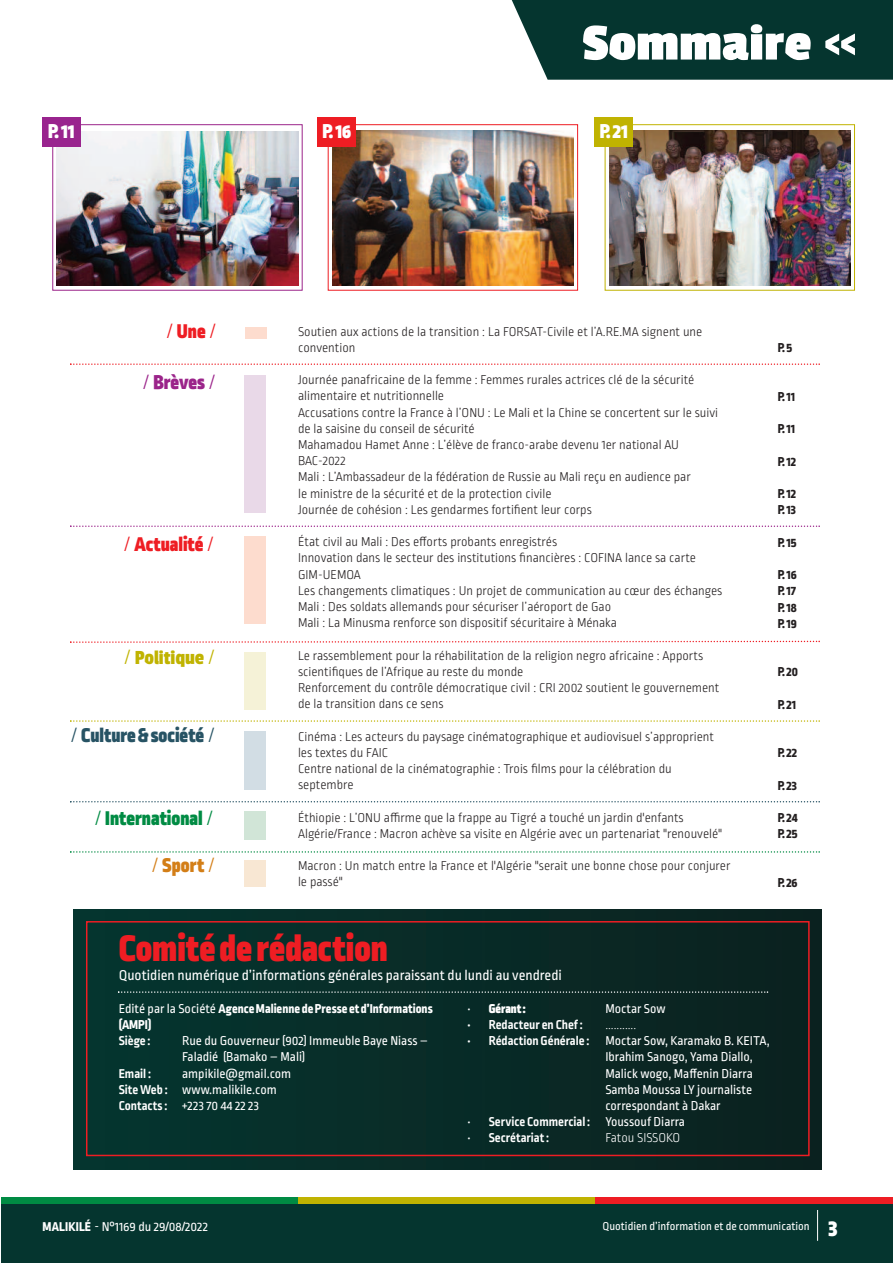
<style>
.page{position:relative;width:893px;height:1263px;background:#fff}
.page>*{position:absolute;margin:0;border:0;box-sizing:border-box;transform-origin:0 0}
.t1{font:700 54px "Passion One";color:#fff}
.t2{font:900 39px "Ropa Sans Pro";color:#ee1d23}
.t3{font:900 21px "Ropa Sans Pro";color:#275364}
.t4{font:900 21px "Ropa Sans Pro";color:#ee1d23}
.t5{font:900 21px "Ropa Sans Pro";color:#008b43}
.t6{font:900 21px "Ropa Sans Pro";color:#fff}
.t7{font:21px "Passion One";color:#c0b301}
.t8{font:900 21px "Ropa Sans Pro";color:#9b248a}
.t9{font:900 21px "Ropa Sans Pro";color:#d37e17}
.t10{font:15px "Ropa Sans Pro";color:#fff}
.t11{font:300 13.5px/16.2px "Ropa Sans Pro";color:#231f20}
.t12{font:13.5px/16.2px "Ropa Sans Pro";color:#fff}
.t13{font:700 13.5px "Ropa Sans Pro";color:#fff}
.t14{font:800 13.5px/16.2px "Ropa Sans Pro";color:#231f20}
.t15{font:800 13.5px/16.2px "Ropa Sans Pro";color:#fff}
.t16{font:300 13.5px "Ropa Sans Pro";color:#fff}
.t17{font:900 13.5px "Ropa Sans Pro";color:#fff}
.t18{font:12px "Ropa Sans Pro";color:#fff}
.s1{font-weight:300}
.s2{font-family:"Ropa Sans Pro";font-weight:300}
.s3{font-weight:400}
.s4{font-weight:700}
.s5{font-weight:800}
.s6{font-weight:900;font-size:24px}
</style>
<div class="page">
<div style="left:0;top:1203px;width:893px;height:60px;background:#05352f"></div>
<div style="left:0;top:1197px;width:298px;height:6px;background:#008b43"></div>
<div style="left:298px;top:1197px;width:297px;height:6px;background:#c0b301"></div>
<div style="left:595px;top:1197px;width:298px;height:6px;background:#ee1d23"></div>
<hr style="left:817px;top:1210px;width:1px;height:31px;background:#fff">
<div style="left:73px;top:909px;width:748px;height:260px;background:#082b27"></div>
<div style="left:86px;top:921px;width:724px;height:235px;border:2px solid #ee1d23"></div>
<svg style="left:512px;top:0;width:381px;height:80px;background:#14413b"></svg>
<svg style="left:118px;top:991px;width:650px;height:2px"></svg>
<hr style="left:0;top:0;width:1px;height:1263px;background:#fff">
<div style="left:52px;top:124px;width:251px;height:167px;border:1px solid #9b248a"></div>
<div style="left:245px;top:327px;width:22px;height:11px;background:#fddcce"></div>
<div style="left:244px;top:375px;width:22px;height:137px;background:#e9d9e8"></div>
<div style="left:244px;top:537px;width:22px;height:87px;background:#fddcce"></div>
<div style="left:244px;top:652px;width:22px;height:58px;background:#f5f2d7"></div>
<div style="left:244px;top:731px;width:22px;height:59px;background:#d2dde4"></div>
<div style="left:244px;top:811px;width:22px;height:28px;background:#d1e5d7"></div>
<div style="left:244px;top:860px;width:22px;height:26px;background:#f8e7d3"></div>
<img style="left:57px;top:132px;width:241px;height:154px">
<div style="left:42px;top:117px;width:38px;height:29px;background:#99248e"></div>
<div style="left:328px;top:124px;width:250px;height:167px;border:1px solid #ee1d23"></div>
<img style="left:332px;top:130px;width:241px;height:156px">
<div style="left:318px;top:117px;width:38px;height:29px;background:#ee1d23"></div>
<div style="left:605px;top:124px;width:250px;height:167px;border:1px solid #c0b301"></div>
<img style="left:609px;top:130px;width:241px;height:156px">
<div style="left:595px;top:117px;width:38px;height:29px;background:#c0b301"></div>
<svg style="left:70px;top:363px;width:750px;height:2px"></svg>
<svg style="left:70px;top:525px;width:750px;height:2px"></svg>
<svg style="left:70px;top:640px;width:750px;height:3px"></svg>
<svg style="left:70px;top:720px;width:750px;height:2px"></svg>
<svg style="left:70px;top:801px;width:750px;height:1px"></svg>
<svg style="left:70px;top:851px;width:750px;height:2px"></svg>
<h1 class="t1" style="left:582px;top:15px;width:231px">Sommaire</h1>
<h3 class="t6" style="left:48px;top:124px;width:28px">P.11</h3>
<h3 class="t6" style="left:322px;top:124px;width:30px">P.16</h3>
<h3 class="t6" style="left:600px;top:124px;width:30px">P.21</h3>
<h3 class="t4" style="left:167px;top:324px;width:50px"><span class="s1">/</span> Une<span class="s1">/</span></h3>
<h3 class="t8" style="left:143px;top:375px;width:73px"><span class="s1">/</span> Brèves <span class="s1">/</span></h3>
<h3 class="t4" style="left:125px;top:537px;width:90px"><span class="s1">/</span> Actualité <span class="s1">/</span></h3>
<h3 class="t7" style="left:125px;top:646px;width:91px"><span class="s2">/</span> Politique <span class="s2">/</span></h3>
<h3 class="t3" style="left:71px;top:729px;width:144px"><span class="s1">/</span> Culture&amp;société <span class="s1">/</span></h3>
<h3 class="t5" style="left:95px;top:812px;width:119px"><span class="s1">/</span> International <span class="s1">/</span></h3>
<h3 class="t9" style="left:152px;top:858px;width:63px"><span class="s1">/</span> Sport <span class="s1">/</span></h3>
<p class="t11" style="left:298px;top:324px;width:406px">Soutien aux actions de la transition : La FORSAT-Civile et l’A.RE.MA signent une convention</p>
<p class="t11" style="left:298px;top:373px;width:421px">Journée panafricaine de la femme : Femmes rurales actrices clé de la sécurité alimentaire et nutritionnelle<br>Accusations contre la France à l’ONU : Le Mali et la Chine se concertent sur le suivi de la saisine du conseil de sécurité<br>Mahamadou Hamet Anne : L’élève de franco-arabe devenu 1er national AU BAC-2022<br>Mali : L’Ambassadeur de la fédération de Russie au Mali reçu en audience par<br>le ministre de la sécurité et de la protection civile<br>Journée de cohésion : Les gendarmes fortifient leur corps</p>
<p class="t11" style="left:298px;top:535px;width:426px">État civil au Mali : Des efforts probants enregistrés<br>Innovation dans le secteur des institutions financières : COFINA lance sa carte GIM-UEMOA<br>Les changements climatiques : Un projet de communication au cœur des échanges Mali : Des soldats allemands pour sécuriser l’aéroport de Gao<br>Mali : La Minusma renforce son dispositif sécuritaire à Ménaka</p>
<p class="t11" style="left:298px;top:648px;width:423px">Le rassemblement pour la réhabilitation de la religion negro africaine : Apports scientifiques de l’Afrique au reste du monde<br>Renforcement du contrôle démocratique civil : CRI 2002 soutient le gouvernement de la transition dans ce sens</p>
<p class="t11" style="left:298px;top:729px;width:418px">Cinéma : Les acteurs du paysage cinématographique et audiovisuel s’approprient les textes du FAIC<br>Centre national de la cinématographie : Trois films pour la célébration du septembre</p>
<p class="t11" style="left:298px;top:810px;width:426px">Éthiopie : L’ONU affirme que la frappe au Tigré a touché un jardin d'enfants<br>Algérie/France : Macron achève sa visite en Algérie avec un partenariat "renouvelé"</p>
<p class="t11" style="left:298px;top:859px;width:434px">Macron : Un match entre la France et l'Algérie "serait une bonne chose pour conjurer le passé"</p>
<p class="t14" style="left:778px;top:341px;width:16px">P. 5</p>
<p class="t14" style="left:778px;top:390px;width:19px">P.11</p>
<p class="t14" style="left:778px;top:422px;width:19px">P.11</p>
<p class="t14" style="left:778px;top:454px;width:20px">P.12</p>
<p class="t14" style="left:778px;top:487px;width:20px">P.12<br>P.13</p>
<p class="t14" style="left:778px;top:535px;width:20px">P.15</p>
<p class="t14" style="left:778px;top:568px;width:20px;text-align:justify">P.16<br>P.17<br>P.18<br>P.19</p>
<p class="t14" style="left:778px;top:665px;width:22px">P.20</p>
<p class="t14" style="left:778px;top:697px;width:20px">P.21</p>
<p class="t14" style="left:778px;top:746px;width:21px">P.22</p>
<p class="t14" style="left:778px;top:778px;width:21px">P.23</p>
<p class="t14" style="left:778px;top:811px;width:21px">P.24<br>P.25</p>
<p class="t14" style="left:778px;top:876px;width:21px">P.26</p>
<h2 class="t2" style="left:119px;top:935px;width:271px">Comitéderédaction</h2>
<p class="t10" style="left:119px;top:970px;width:445px">Quotidien numérique d’informations générales paraissant du lundi au vendredi</p>
<p class="t17" style="left:467px;top:1004px;width:60px"><span class="s3">•</span> Gérant:</p>
<p class="t12" style="left:605px;top:1001px;width:62px">Moctar Sow</p>
<p class="t13" style="left:467px;top:1020px;width:117px">• Redacteur en Chef:</p>
<p class="t16" style="left:605px;top:1020px;width:32px">...........</p>
<p class="t12" style="left:605px;top:1034px;width:166px;text-indent:-138px"><span class="s4">• Rédaction Générale :</span> Moctar Sow, Karamako B. KEITA,<br>Ibrahim Sanogo, Yama Diallo,<br>Malick wogo, Maffenin Diarra<br>Samba Moussa LY journaliste correspondant à Dakar</p>
<p class="t13" style="left:467px;top:1117px;width:219px"><span class="s3">•</span> Service Commercial : <span class="s3">Youssouf Diarra</span></p>
<p class="t13" style="left:467px;top:1133px;width:83px"><span class="s3">•</span> Secrétariat:</p>
<p class="t16" style="left:605px;top:1133px;width:77px">Fatou SISSOKO</p>
<p class="t15" style="left:119px;top:1001px;width:316px"><span class="s3">Edité par la Société</span> AgenceMalienne dePresse et d’Informations (AMPI)</p>
<p class="t13" style="left:119px;top:1036px;width:33px">Siège :</p>
<p class="t12" style="left:182px;top:1034px;width:247px">Rue du Gouverneur (902) Immeuble Baye Niass –<br>Faladié (Bamako – Mali)</p>
<p class="t13" style="left:119px;top:1069px;width:34px">Email :</p>
<p class="t12" style="left:119px;top:1066px;width:174px;text-indent:64px">ampikile@gmail.com<br><span class="s4">SiteWeb :</span> www.malikile.com<br><span class="s4">Contacts:</span> +223 70 44 22 23</p>
<p class="t12" style="left:43px;top:1220px;width:167px"><span class="s5">MALIKILé</span> - N°1169 du 29/08/2022</p>
<p class="t18" style="left:603px;top:1222px;width:236px">Quotidien d’information et de communication <span class="s6">3</span></p>
</div>
